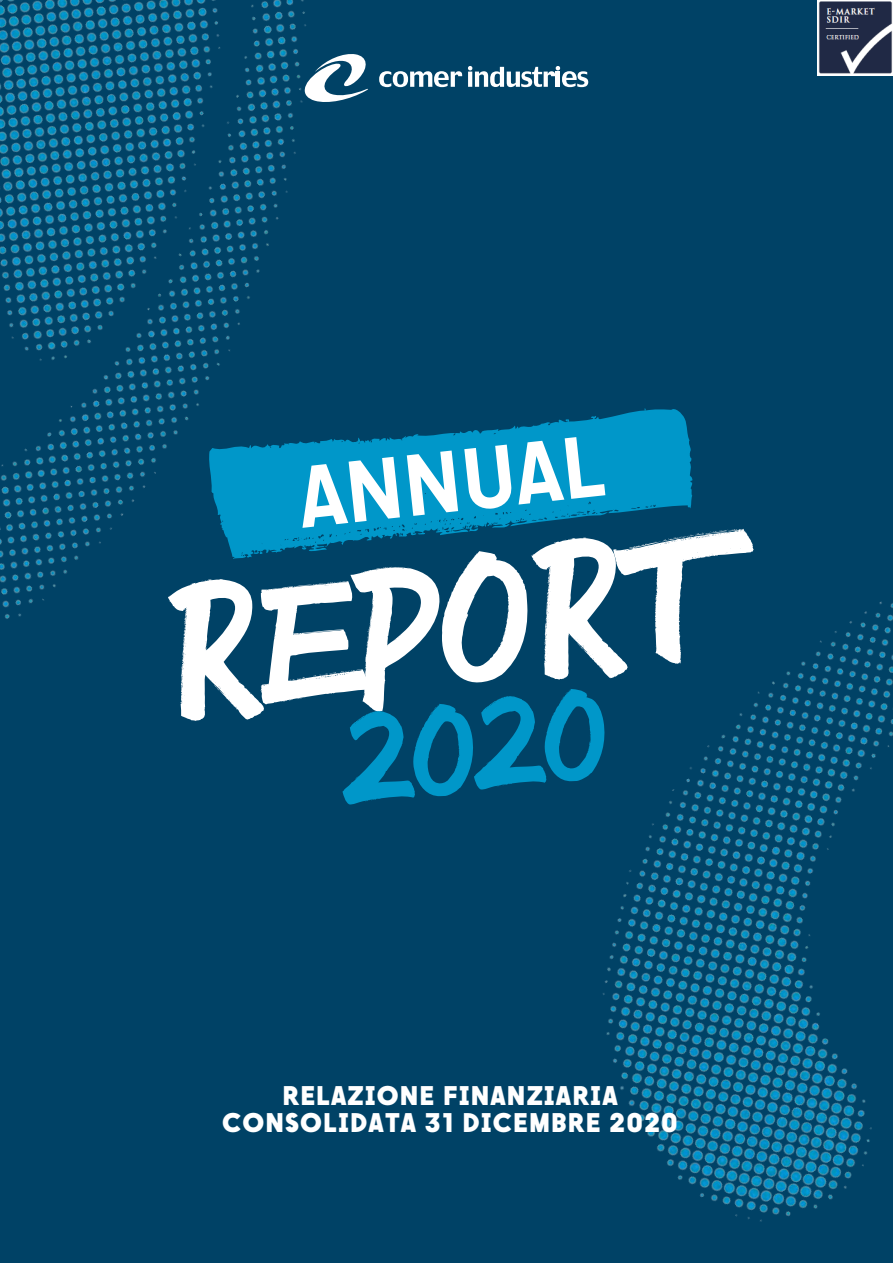
<style>
.page{position:relative;width:893px;height:1263px;background:#004266}
.page>*{position:absolute;margin:0;border:0;box-sizing:border-box;transform-origin:0 0}
.t1{font:219.75px "Sweet Sucker Punch";color:#fff}
.t2{font:169.2px "Sweet Sucker Punch";color:#0097c9}
.t3{font:500 87px "Sawton Industrial";color:#fff}
.t4{font:700 27px/27px "Sawton Industrial";letter-spacing:.04em;color:#fff;text-align:center}
</style>
<div class="page">
<img style="left:602px;top:601px;width:291px;height:621px">
<img style="left:0;top:0;width:306px;height:619px">
<svg style="left:300px;top:52px;width:68px;height:52px"></svg>
<svg style="left:379px;top:71px;width:83px;height:16px"></svg>
<svg style="left:468px;top:66px;width:120px;height:21px"></svg>
<hr style="left:556px;top:72px;width:4px;height:15px;background:#fff">
<svg style="left:208px;top:407px;width:485px;height:152px;fill:#0097c9"></svg>
<img style="left:818px;top:0;width:75px;height:75px">
<h3 class="t3" style="left:293px;top:445px;width:311px;rotate:-6deg">ANNUAL</h3>
<h1 class="t1" style="left:156px;top:510px;width:543px;rotate:-6deg">REPORT</h1>
<h2 class="t2" style="left:333px;top:646px;width:266px;rotate:-6deg">2020</h2>
<p class="t4" style="left:222px;top:1082px;width:457px">RELAZIONE FINANZIARIA<br>CONSOLIDATA 31 DICEMBRE 2020</p>
</div>
